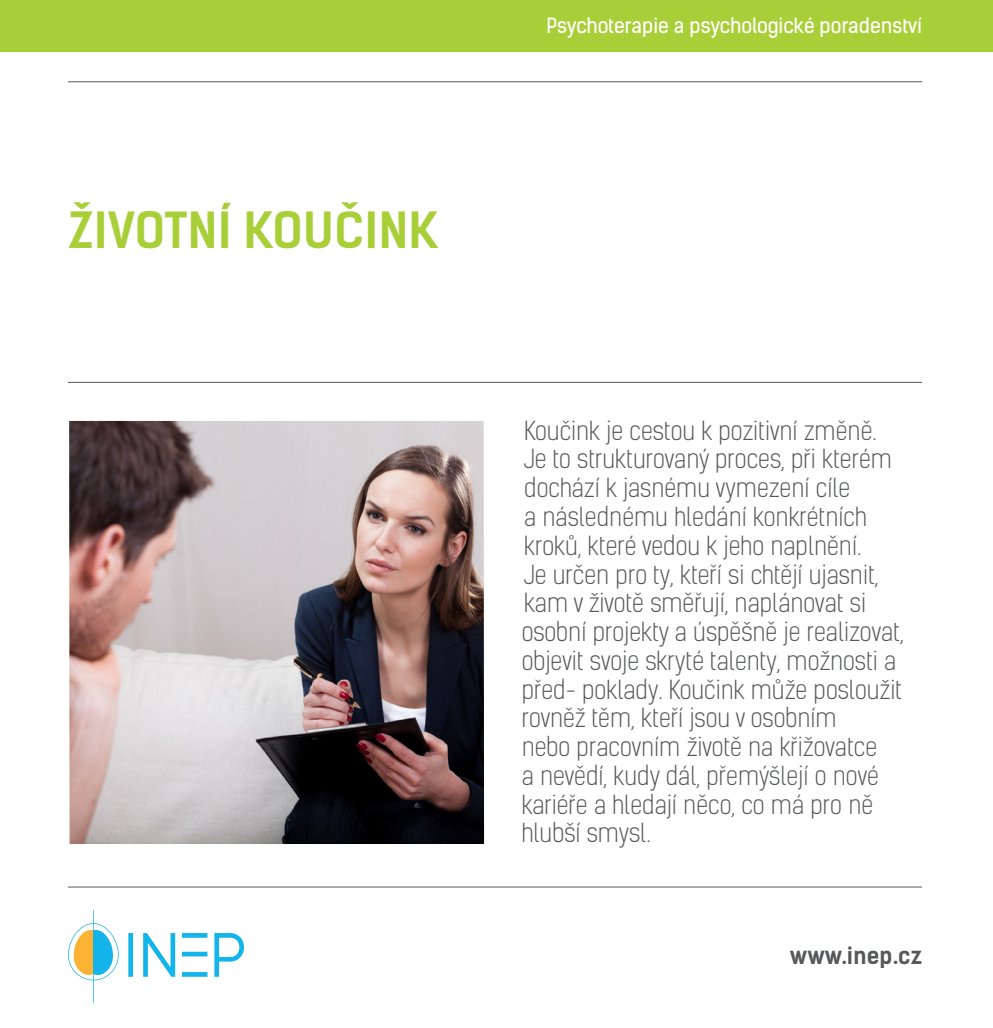
<style>
.page{position:relative;width:993px;height:1028px;background:#fff}
.page>*{position:absolute;margin:0;border:0;box-sizing:border-box;transform-origin:0 0}
.t1{font:700 47.5px "Kelson Sans";letter-spacing:.015em;color:#a9cf38}
.t2{font:300 25px/28.8px "Kelson Sans";color:#57585a}
.t3{font:700 22.5px "Kelson Sans";color:#57585a}
.t4{font:20px "Kelson Sans";color:#fff}
</style>
<div class="page">
<div style="left:0;top:0;width:992px;height:52px;background:#a9cf38"></div>
<hr style="left:68px;top:886px;width:853px;height:1px;background:#57585a">
<hr style="left:68px;top:382px;width:853px;height:1px;background:#57585a">
<hr style="left:68px;top:81px;width:853px;height:1px;background:#57585a">
<svg style="left:68px;top:910px;width:176px;height:92px"></svg>
<img style="left:69px;top:421px;width:415px;height:423px">
<p class="t1" style="left:68px;top:201px;width:372px">ŽIVOTNÍ KOUČINK</p>
<p class="t4" style="left:546px;top:13px;width:377px">Psychoterapie a psychologické poradenství</p>
<p class="t2" style="left:521px;top:416px;width:383px">Koučink je cestou k pozitivní změně.<br>Je to strukturovaný proces, při kterém dochází k jasnému vymezení cíle<br>a následnému hledání konkrétních kroků, které vedou k jeho naplnění.<br>Je určen pro ty, kteří si chtějí ujasnit, kam v životě směřují, naplánovat si osobní projekty a úspěšně je realizovat, objevit svoje skryté talenty, možnosti a před- poklady. Koučink může posloužit rovněž těm, kteří jsou v osobním<br>nebo pracovním životě na křižovatce<br>a nevědí, kudy dál, přemýšlejí o nové kariéře a hledají něco, co má pro ně hlubší smysl.</p>
<p class="t3" style="left:789px;top:941px;width:134px">www.inep.cz</p>
</div>
